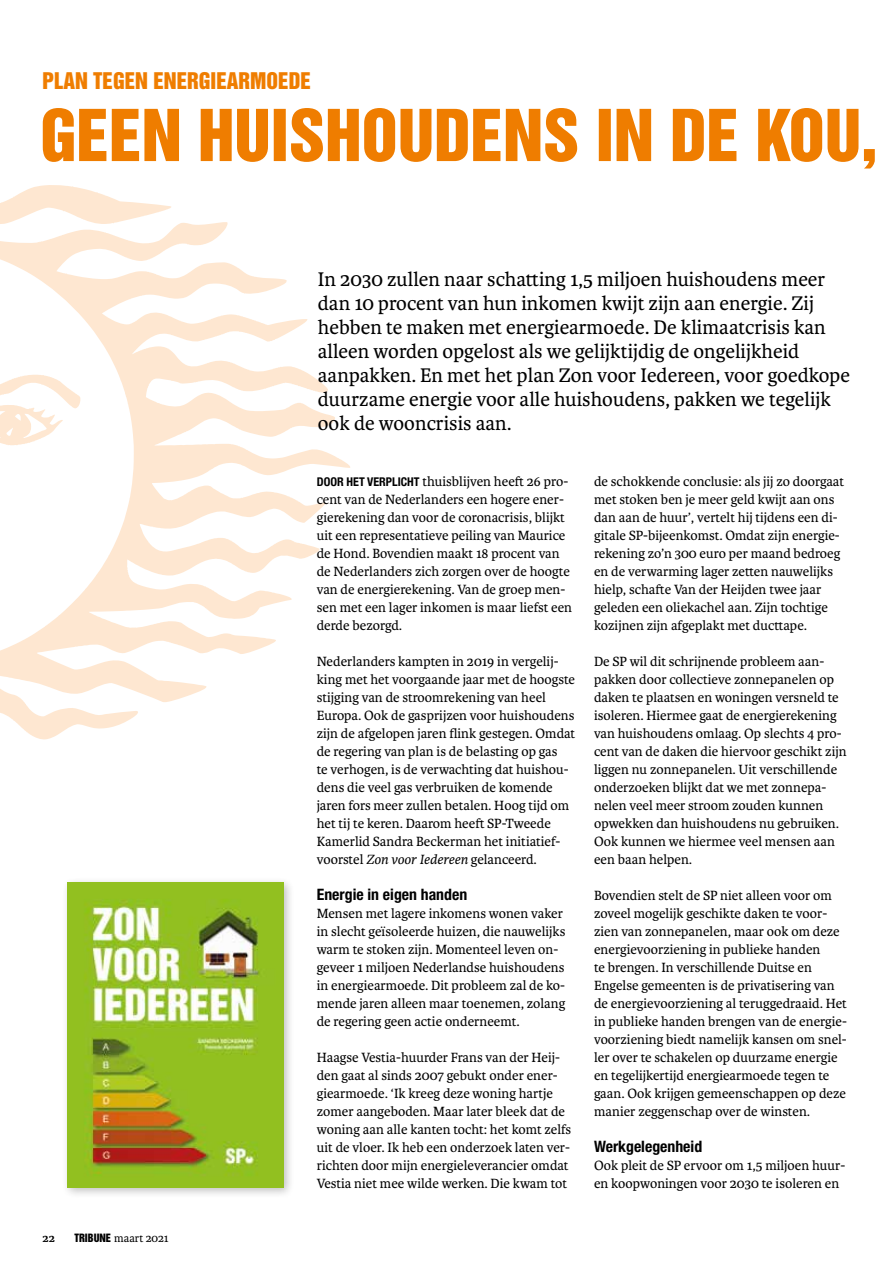
<style>
.page{position:relative;width:893px;height:1263px;background:#fff}
.page>*{position:absolute;margin:0;border:0;box-sizing:border-box;transform-origin:0 0}
.t1{font:21px/24px "Karmina";color:#000}
.t2{font:21px "Helvetica Inserat";color:#ef7d00}
.t3{font:700 condensed 15.75px "Helvetica Neue LT Std";color:#000}
.t4{font:14.25px/18px "Karmina";color:#000}
.t5{font:12px "Karmina";color:#000}
.t6{font:700 12px "Karmina";color:#000}
.s1{font-family:"Helvetica Inserat LT Std";font-size:10.5px}
.s2{font-family:"Helvetica Neue";font-weight:700;font-stretch:condensed;font-size:12px}
.s3{font-style:italic}
</style>
<div class="page">
<svg style="left:0;top:185px;width:350px;height:555px"></svg>
<svg style="left:43px;top:108px;width:832px;height:60px"></svg>
<div style="left:62px;top:876px;width:233px;height:323px;background:#000;opacity:.25"></div>
<img style="left:68px;top:882px;width:215px;height:305px">
<h1 class="t2" style="left:43px;top:68px;width:270px">PLAN TEGEN ENERGIEARMOEDE</h1>
<p class="t1" style="left:318px;top:267px;width:534px">In 2030 zullen naar schatting 1,5 miljoen huishoudens meer dan 10 procent van hun inkomen kwijt zijn aan energie. Zij hebben te maken met energiearmoede. De klimaatcrisis kan alleen worden opgelost als we gelijktijdig de ongelijkheid aanpakken. En met het plan Zon voor Iedereen, voor goedkope duurzame energie voor alle huishoudens, pakken we tegelijk ook de wooncrisis aan.</p>
<p class="t6" style="left:43px;top:1231px;width:14px">22</p>
<p class="t5" style="left:74px;top:1231px;width:96px"><span class="s1">TRIBUNE</span> maart 2021</p>
<p class="t4" style="left:317px;top:473px;width:257px"><span class="s2">DOOR HET VERPLICHT</span> thuisblijven heeft 26 pro&shy;cent van de Nederlanders een hogere ener&shy;gierekening dan voor de coronacrisis, blijkt uit een representatieve peiling van Maurice de Hond. Bovendien maakt 18 procent van de Nederlanders zich zorgen over de hoogte van de energierekening. Van de groep men&shy;sen met een lager inkomen is maar liefst een derde bezorgd.</p>
<p class="t4" style="left:317px;top:653px;width:260px">Nederlanders kampten in 2019 in vergelij&shy;king met het voorgaande jaar met de hoogste stijging van de stroomrekening van heel Europa. Ook de gasprijzen voor huishoudens zijn de afgelopen jaren flink gestegen. Omdat de regering van plan is de belasting op gas<br>te verhogen, is de verwachting dat huishou&shy;dens die veel gas verbruiken de komende jaren fors meer zullen betalen. Hoog tijd om het tij te keren. Daarom heeft SP-Tweede Kamerlid Sandra Beckerman het initiatief&shy;voorstel <span class="s3">Zon voor Iedereen</span> gelanceerd.</p>
<p class="t3" style="left:317px;top:885px;width:152px">Energie in eigen handen</p>
<p class="t4" style="left:317px;top:905px;width:250px">Mensen met lagere inkomens wonen vaker in slecht geïsoleerde huizen, die nauwelijks warm te stoken zijn. Momenteel leven on&shy;geveer 1 miljoen Nederlandse huishoudens in energiearmoede. Dit probleem zal de ko&shy;mende jaren alleen maar toenemen, zolang de regering geen actie onderneemt.</p>
<p class="t4" style="left:317px;top:1049px;width:256px">Haagse Vestia-huurder Frans van der Heij&shy;den gaat al sinds 2007 gebukt onder ener&shy;giearmoede. ‘Ik kreeg deze woning hartje zomer aangeboden. Maar later bleek dat de woning aan alle kanten tocht: het komt zelfs uit de vloer. Ik heb een onderzoek laten ver&shy;richten door mijn energieleverancier omdat Vestia niet mee wilde werken. Die kwam tot</p>
<p class="t4" style="left:594px;top:473px;width:251px">de schokkende conclusie: als jij zo doorgaat met stoken ben je meer geld kwijt aan ons dan aan de huur’, vertelt hij tijdens een di&shy;gitale SP-bijeenkomst. Omdat zijn energie&shy;rekening zo’n 300 euro per maand bedroeg en de verwarming lager zetten nauwelijks hielp, schafte Van der Heijden twee jaar geleden een oliekachel aan. Zijn tochtige kozijnen zijn afgeplakt met ducttape.</p>
<p class="t4" style="left:594px;top:653px;width:254px">De SP wil dit schrijnende probleem aan&shy;pakken door collectieve zonnepanelen op daken te plaatsen en woningen versneld te isoleren. Hiermee gaat de energierekening van huishoudens omlaag. Op slechts 4 pro&shy;cent van de daken die hiervoor geschikt zijn liggen nu zonnepanelen. Uit verschillende onderzoeken blijkt dat we met zonnepa&shy;nelen veel meer stroom zouden kunnen opwekken dan huishoudens nu gebruiken.<br>Ook kunnen we hiermee veel mensen aan een baan helpen.</p>
<p class="t4" style="left:594px;top:887px;width:254px">Bovendien stelt de SP niet alleen voor om zoveel mogelijk geschikte daken te voor&shy;zien van zonnepanelen, maar ook om deze energievoorziening in publieke handen<br>te brengen. In verschillende Duitse en Engelse gemeenten is de privatisering van de energievoorziening al teruggedraaid. Het in publieke handen brengen van de energie&shy;voorziening biedt namelijk kansen om snel&shy;ler over te schakelen op duurzame energie en tegelijkertijd energiearmoede tegen te gaan. Ook krijgen gemeenschappen op deze manier zeggenschap over de winsten.</p>
<p class="t3" style="left:594px;top:1137px;width:110px">Werkgelegenheid</p>
<p class="t4" style="left:594px;top:1157px;width:253px">Ook pleit de SP ervoor om 1,5 miljoen huur&shy;en koopwoningen voor 2030 te isoleren en</p>
</div>
